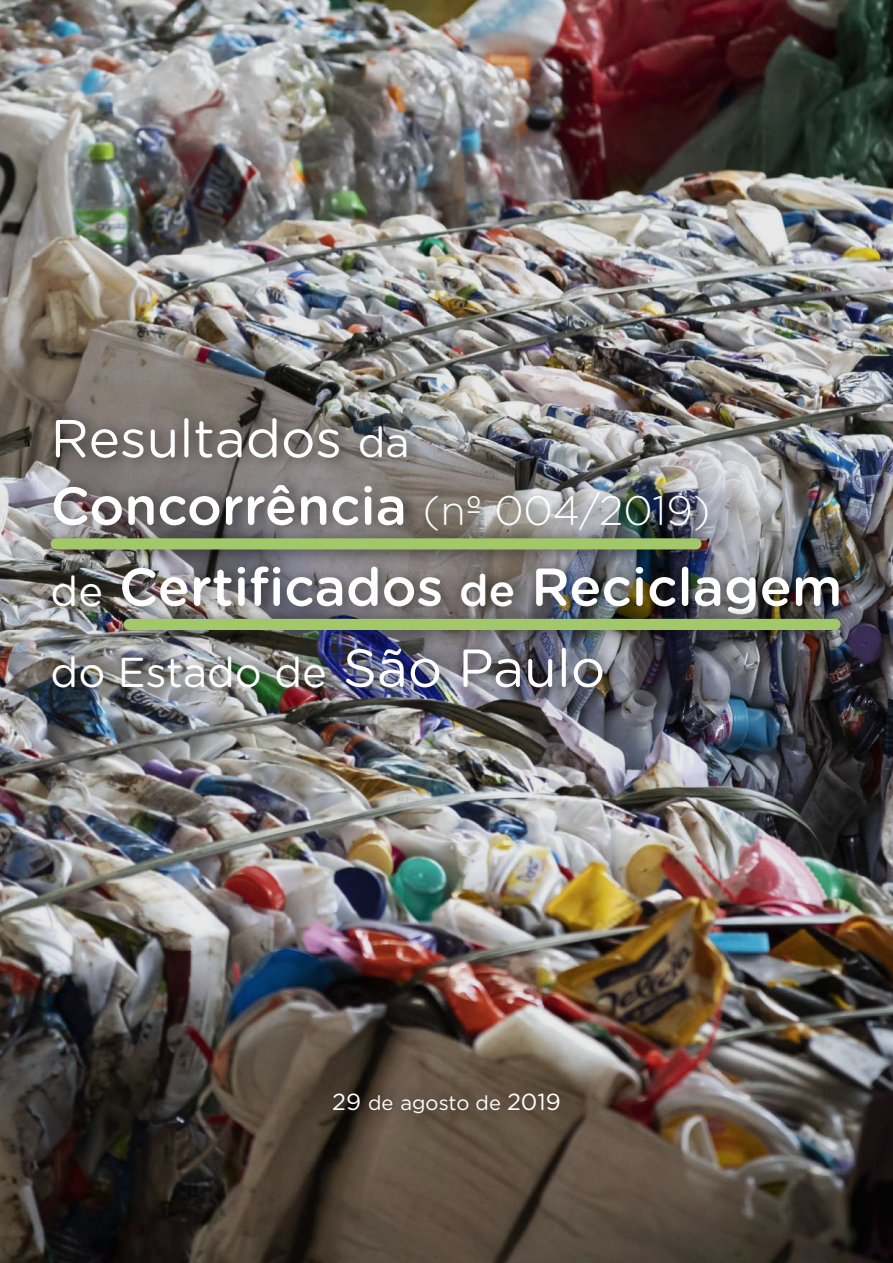
<style>
.page{position:relative;width:893px;height:1263px;background:#fff}
.page>*{position:absolute;margin:0;border:0;box-sizing:border-box;transform-origin:0 0}
.t1{font:500 53.25px/67.5px "Gotham Rounded";color:#fff}
.t2{font:41.7px "Gotham Rounded";color:#fff}
.t3{font:20.25px "Gotham Rounded";color:#fff}
.s1{font-weight:400}
.s2{font-weight:400;font-size:41.7px}
.s3{font-weight:300;font-size:41.25px}
.s4{font-size:44.1px}
.s5{font-size:53.25px}
.s6{font-size:23.25px}
</style>
<div class="page">
<img style="left:0;top:0;width:893px;height:1263px">
<img style="left:38px;top:395px;width:828px;height:324px">
<img style="left:34px;top:516px;width:698px;height:58px">
<div style="left:51px;top:538px;width:650px;height:11px;background:#a2c869;border-radius:6px"></div>
<img style="left:108px;top:597px;width:764px;height:57px">
<div style="left:124px;top:619px;width:716px;height:11px;background:#a2c869;border-radius:6px"></div>
<img style="left:316px;top:1068px;width:275px;height:72px">
<p class="t1" style="left:51px;top:402px;width:661px"><span class="s1">Resultados</span> <span class="s2">da<br></span>Concorrência <span class="s3">(nº 004/2019)</span></p>
<p class="t1" style="left:51px;top:551px;width:793px"><span class="s2">de</span> Certificados <span class="s4">de</span> Reciclagem</p>
<p class="t2" style="left:51px;top:643px;width:556px">do Estado de <span class="s5">São Paulo</span></p>
<p class="t3" style="left:332px;top:1088px;width:230px"><span class="s6">29</span> de agosto de <span class="s6">2019</span></p>
</div>
